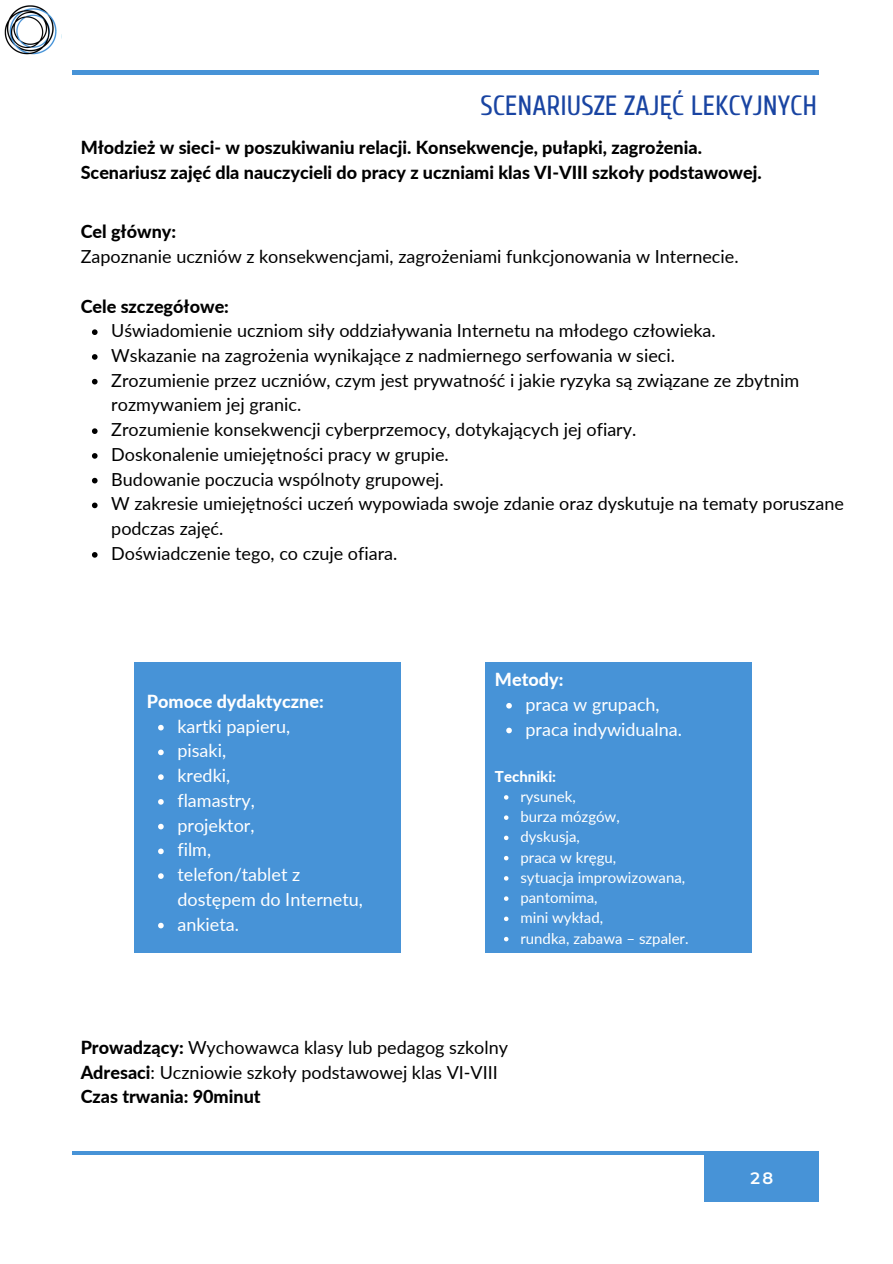
<style>
.page{position:relative;width:893px;height:1264px;background:#fff}
.page>*{position:absolute;margin:0;border:0;box-sizing:border-box;transform-origin:0 0}
.t1{font:27.75px "Cuprum";color:#1944a2}
.t2{font:18px/24.8px "Lato";color:#000}
.t3{font:800 18px/24.8px "Lato";color:#000}
.t4{font:18px/24.8px "Lato";color:#fff}
.t5{font:800 18px "Lato";color:#fff}
.t6{font:600 16.5px "Montserrat";color:#fff}
.t7{font:15px/20.2px "Lato";color:#fff}
.t8{font:800 15px "Lato";color:#fff}
.s1{font-weight:800}
</style>
<div class="page">
<hr style="left:72px;top:1151px;width:747px;height:3px;background:#4793d7">
<div style="left:704px;top:1154px;width:114px;height:46px;background:#4793d7"></div>
<hr style="left:72px;top:71px;width:747px;height:3px;background:#4793d7">
<img style="left:4px;top:5px;width:58px;height:50px">
<svg style="left:92px;top:329px;width:6px;height:6px"></svg>
<svg style="left:92px;top:354px;width:6px;height:6px"></svg>
<svg style="left:92px;top:379px;width:6px;height:5px"></svg>
<svg style="left:92px;top:428px;width:6px;height:6px"></svg>
<svg style="left:92px;top:453px;width:6px;height:5px"></svg>
<svg style="left:92px;top:478px;width:6px;height:5px"></svg>
<svg style="left:92px;top:502px;width:6px;height:6px"></svg>
<svg style="left:92px;top:552px;width:6px;height:5px"></svg>
<div style="left:134px;top:662px;width:266px;height:290px;background:#4793d7"></div>
<div style="left:485px;top:662px;width:266px;height:290px;background:#4793d7"></div>
<svg style="left:158px;top:724px;width:6px;height:6px"></svg>
<svg style="left:158px;top:749px;width:6px;height:6px"></svg>
<svg style="left:158px;top:774px;width:6px;height:6px"></svg>
<svg style="left:158px;top:799px;width:6px;height:5px"></svg>
<svg style="left:158px;top:823px;width:6px;height:6px"></svg>
<svg style="left:158px;top:848px;width:6px;height:6px"></svg>
<svg style="left:158px;top:873px;width:6px;height:5px"></svg>
<svg style="left:158px;top:922px;width:6px;height:6px"></svg>
<svg style="left:506px;top:703px;width:6px;height:5px"></svg>
<svg style="left:506px;top:727px;width:6px;height:6px"></svg>
<svg style="left:504px;top:795px;width:4px;height:4px"></svg>
<svg style="left:504px;top:815px;width:4px;height:5px"></svg>
<svg style="left:504px;top:835px;width:4px;height:5px"></svg>
<svg style="left:504px;top:855px;width:4px;height:5px"></svg>
<svg style="left:504px;top:876px;width:4px;height:4px"></svg>
<svg style="left:504px;top:896px;width:4px;height:4px"></svg>
<svg style="left:504px;top:916px;width:4px;height:5px"></svg>
<svg style="left:504px;top:936px;width:4px;height:5px"></svg>
<h1 class="t1" style="left:480px;top:90px;width:338px">SCENARIUSZE ZAJĘĆ LEKCYJNYCH</h1>
<p class="t3" style="left:81px;top:134px;width:682px">Młodzież w sieci- w poszukiwaniu relacji. Konsekwencje, pułapki, zagrożenia.<br>Scenariusz zajęć dla nauczycieli do pracy z uczniami klas VI-VIII szkoły podstawowej.</p>
<p class="t3" style="left:81px;top:219px;width:97px">Cel główny:</p>
<p class="t2" style="left:81px;top:244px;width:659px">Zapoznanie uczniów z konsekwencjami, zagrożeniami funkcjonowania w Internecie.</p>
<p class="t3" style="left:81px;top:293px;width:150px">Cele szczegółowe:</p>
<p class="t2" style="left:111px;top:318px;width:734px">Uświadomienie uczniom siły oddziaływania Internetu na młodego człowieka.<br>Wskazanie na zagrożenia wynikające z nadmiernego serfowania w sieci.<br>Zrozumienie przez uczniów, czym jest prywatność i jakie ryzyka są związane ze zbytnim rozmywaniem jej granic.<br>Zrozumienie konsekwencji cyberprzemocy, dotykających jej ofiary.<br>Doskonalenie umiejętności pracy w grupie.<br>Budowanie poczucia wspólnoty grupowej.<br>W zakresie umiejętności uczeń wypowiada swoje zdanie oraz dyskutuje na tematy poruszane podczas zajęć.<br>Doświadczenie tego, co czuje ofiara.</p>
<p class="t5" style="left:495px;top:668px;width:70px">Metody:</p>
<p class="t5" style="left:147px;top:690px;width:178px">Pomoce dydaktyczne:</p>
<p class="t4" style="left:525px;top:691px;width:158px">praca w grupach, praca indywidualna.</p>
<p class="t4" style="left:177px;top:713px;width:187px">kartki papieru,<br>pisaki,<br>kredki,<br>flamastry,<br>projektor,<br>film,<br>telefon/tablet z dostępem do Internetu, ankieta.</p>
<p class="t8" style="left:495px;top:766px;width:63px">Techniki:</p>
<p class="t7" style="left:520px;top:786px;width:170px">rysunek,<br>burza mózgów,<br>dyskusja,<br>praca w kręgu,<br>sytuacja improwizowana, pantomima,<br>mini wykład,<br>rundka, zabawa – szpaler.</p>
<p class="t2" style="left:81px;top:1034px;width:429px"><span class="s1">Prowadzący:</span> Wychowawca klasy lub pedagog szkolny<br><span class="s1">Adresaci</span>: Uczniowie szkoły podstawowej klas VI-VIII<br><span class="s1">Czas trwania: 90minut</span></p>
<p class="t6" style="left:750px;top:1167px;width:24px">28</p>
</div>
